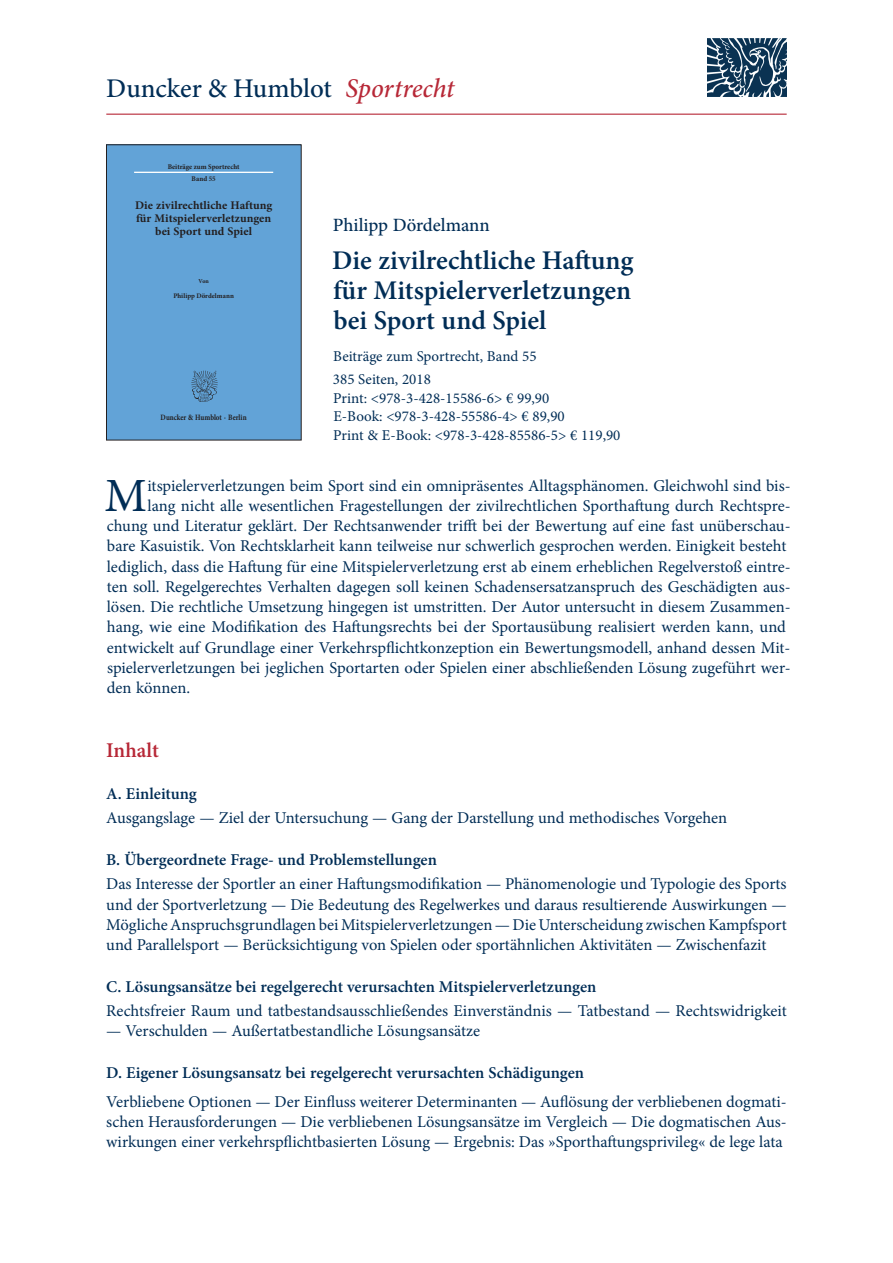
<style>
.page{position:relative;width:893px;height:1263px;background:#fff}
.page>*{position:absolute;margin:0;border:0;box-sizing:border-box;transform-origin:0 0}
.t1{font:47.7px "Minion Pro";color:#002d56}
.t2{font:600 27px/30px "Minion Pro";color:#002d56;text-align:justify}
.t3{font:500 27px "Minion Pro";letter-spacing:-.005em;color:#002d56}
.t4{font:600 21px "Minion Pro";color:#b72837}
.t5{font:500 18.75px "Minion Pro";color:#002d56}
.t6{font:16.5px/20.2px "Minion Pro";color:#002d56;text-align:justify}
.t7{font:600 16.5px "Minion Pro";letter-spacing:-.005em;color:#002d56}
.t8{font:15px/18.8px "Minion Pro";color:#002d56}
.t9{font:700 11.7px/13px "Minion Pro";color:#231f20;text-align:center}
.t10{font:700 8.1px "Minion Pro";letter-spacing:-.005em;color:#231f20;scale:.86 1}
.t11{font:700 7.2px/11.9px "Minion Pro";color:#231f20;text-align:center}
.t12{font:700 6.9px "Minion Pro";color:#231f20}
.t13{font:700 6px "Minion Pro";color:#231f20}
.s1{font-style:italic;color:#b72837}
</style>
<div class="page">
<div style="left:106px;top:145px;width:195px;height:295px;background:#62a3d7"></div>
<hr style="left:134px;top:172px;width:139px;height:1px;background:#fff">
<img style="left:191px;top:370px;width:27px;height:32px">
<div style="left:106px;top:145px;width:195px;height:295px;border:1px solid #231f20"></div>
<img style="left:707px;top:38px;width:79px;height:59px">
<hr style="left:106px;top:114px;width:681px;height:1px;background:#b72837">
<h2 class="t3" style="left:106px;top:70px;width:350px">Duncker &amp; Humblot <span class="s1">Sportrecht</span></h2>
<p class="t11" style="left:168px;top:160px;width:73px">Beiträge zum Sportrecht<br>Band 55</p>
<p class="t9" style="left:135px;top:198px;width:139px">Die zivilrechtliche Haftung für Mitspielerverletzungen bei Sport und Spiel</p>
<p class="t13" style="left:199px;top:277px;width:12px">Von</p>
<p class="t12" style="left:173px;top:290px;width:62px">Philipp Dördelmann</p>
<p class="t10" style="left:161px;top:412px;width:102px">Duncker &amp; Humblot · Berlin</p>
<p class="t5" style="left:333px;top:212px;width:159px">Philipp Dördelmann</p>
<h2 class="t2" style="left:332px;top:246px;width:303px">Die zivilrechtliche Haftung für Mitspielerverletzungen bei Sport und Spiel</h2>
<p class="t8" style="left:333px;top:345px;width:205px;line-height:23px">Beiträge zum Sportrecht, Band 55<br>385 Seiten, 2018</p>
<p class="t8" style="left:333px;top:389px;width:289px">Print: &lt;978-3-428-15586-6&gt; € 99,90<br>E-Book: &lt;978-3-428-55586-4&gt; € 89,90<br>Print &amp; E-Book: &lt;978-3-428-85586-5&gt; € 119,90</p>
<h1 class="t1" style="left:104px;top:464px;width:44px">M</h1>
<p class="t6" style="left:147px;top:475px;width:645px">itspielerverletzungen beim Sport sind ein omnipräsentes Alltagsphänomen. Gleichwohl sind bis-</p>
<p class="t6" style="left:147px;top:495px;width:645px">lang nicht alle wesentlichen Fragestellungen der zivilrechtlichen Sporthaftung durch Rechtspre-</p>
<p class="t6" style="left:107px;top:516px;width:685px">chung und Literatur geklärt. Der Rechtsanwender trifft bei der Bewertung auf eine fast unüberschau-</p>
<p class="t6" style="left:107px;top:536px;width:681px">bare Kasuistik. Von Rechtsklarheit kann teilweise nur schwerlich gesprochen werden. Einigkeit besteht</p>
<p class="t6" style="left:107px;top:556px;width:685px">lediglich, dass die Haftung für eine Mitspielerverletzung erst ab einem erheblichen Regelverstoß eintre-</p>
<p class="t6" style="left:107px;top:576px;width:685px">ten soll. Regelgerechtes Verhalten dagegen soll keinen Schadensersatzanspruch des Geschädigten aus-</p>
<p class="t6" style="left:107px;top:597px;width:685px">lösen. Die rechtliche Umsetzung hingegen ist umstritten. Der Autor untersucht in diesem Zusammen-</p>
<p class="t6" style="left:107px;top:617px;width:680px">hang, wie eine Modifikation des Haftungsrechts bei der Sportausübung realisiert werden kann, und</p>
<p class="t6" style="left:107px;top:637px;width:685px">entwickelt auf Grundlage einer Verkehrspflichtkonzeption ein Bewertungsmodell, anhand dessen Mit-</p>
<p class="t6" style="left:107px;top:657px;width:685px">spielerverletzungen bei jeglichen Sportarten oder Spielen einer abschließenden Lösung zugeführt wer-</p>
<p class="t6" style="left:107px;top:678px;width:85px">den können.</p>
<p class="t4" style="left:106px;top:736px;width:54px">Inhalt</p>
<p class="t7" style="left:106px;top:782px;width:92px">A. Einleitung</p>
<p class="t6" style="left:106px;top:808px;width:622px">Ausgangslage — Ziel der Untersuchung — Gang der Darstellung und methodisches Vorgehen</p>
<p class="t7" style="left:106px;top:848px;width:332px">B. Übergeordnete Frage- und Problemstellungen</p>
<p class="t6" style="left:106px;top:874px;width:682px">Das Interesse der Sportler an einer Haftungsmodifikation — Phänomenologie und Typologie des Sports und der Sportverletzung — Die Bedeutung des Regelwerkes und daraus resultierende Auswirkungen — Mögliche Anspruchsgrundlagen bei Mitspielerverletzungen — Die Unterscheidung zwischen Kampfsport und Parallelsport — Berücksichtigung von Spielen oder sportähnlichen Aktivitäten — Zwischenfazit</p>
<p class="t7" style="left:106px;top:975px;width:492px">C. Lösungsansätze bei regelgerecht verursachten Mitspielerverletzungen</p>
<p class="t6" style="left:106px;top:1001px;width:682px">Rechtsfreier Raum und tatbestandsausschließendes Einverständnis — Tatbestand — Rechtswidrigkeit</p>
<p class="t6" style="left:106px;top:1021px;width:375px">— Verschulden — Außertatbestandliche Lösungsansätze</p>
<p class="t7" style="left:106px;top:1061px;width:479px">D. Eigener Lösungsansatz bei regelgerecht verursachten Schädigungen</p>
<p class="t6" style="left:106px;top:1091px;width:682px">Verbliebene Optionen — Der Einfluss weiterer Determinanten — Auflösung der verbliebenen dogmati&shy;schen Herausforderungen — Die verbliebenen Lösungsansätze im Vergleich — Die dogmatischen Aus&shy;wirkungen einer verkehrspflichtbasierten Lösung — Ergebnis: Das »Sporthaftungsprivileg« de lege lata</p>
</div>
